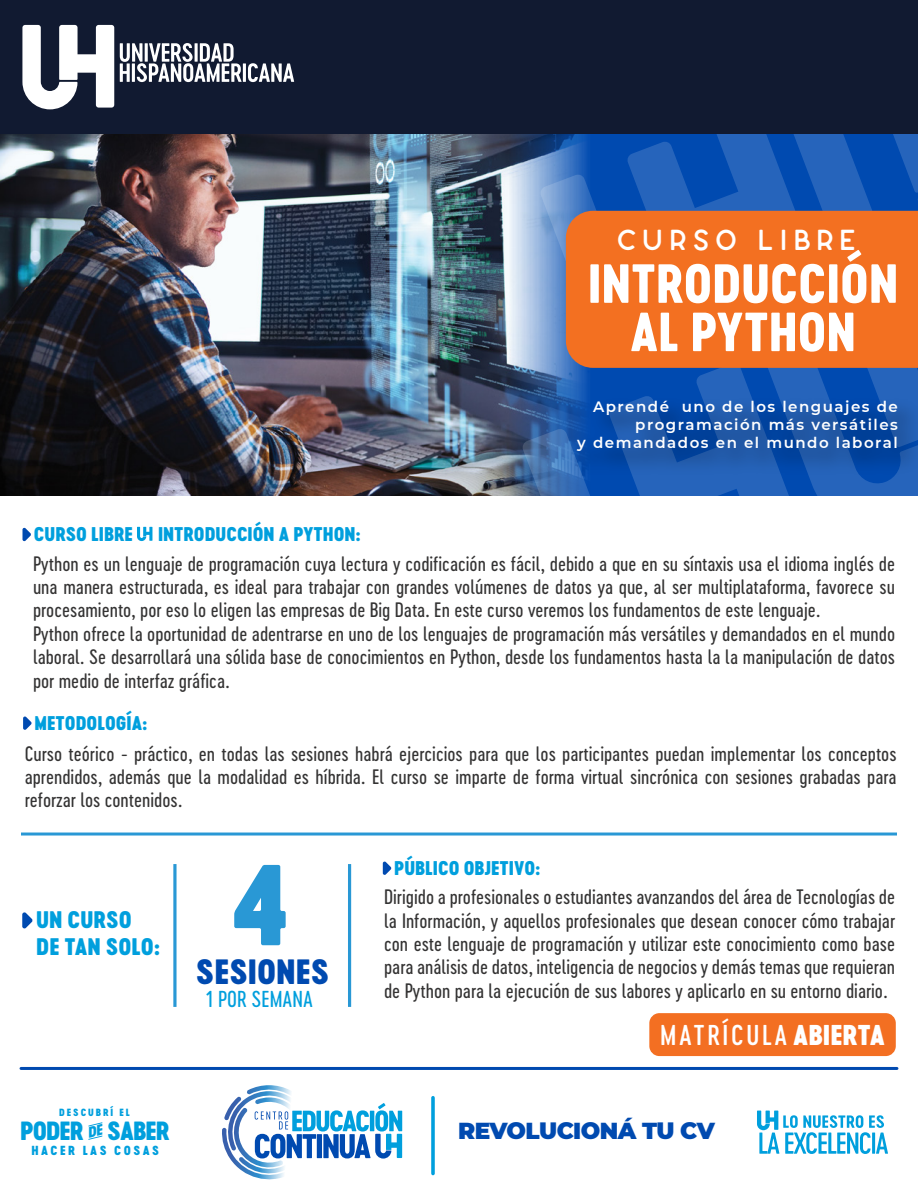
<style>
.page{position:relative;width:918px;height:1188px;background:#fff}
.page>*{position:absolute;margin:0;border:0;box-sizing:border-box;transform-origin:0 0}
.t1{font:107.1px "Cervo Neue Black Neue";color:#2998d5}
.t2{font:51.3px/48.3px "Cervo Neue Extra Bold Neue";color:#fff;text-align:center}
.t3{font:32.85px "Cervo Neue Black Neue";color:#004ab0}
.t4{font:29.1px "ENRIQ Bold";letter-spacing:.2em;color:#fff}
.t5{font:26.7px "Cervo Neue Medium Neue";letter-spacing:.1em;color:#fff}
.t6{font:24.6px "Cervo Neue Black Neue";letter-spacing:-.04em;color:#009fdd}
.t7{font:900 23.1px "Montserrat";letter-spacing:-.025em;color:#004ab0}
.t8{font:22.35px/26.8px "Cervo Neue Black Neue";color:#009fdd}
.t9{font:21.6px "Cervo Neue Regular Neue";color:#009fdd}
.t10{font:19.5px/23.4px "Cervo Neue Regular Neue";color:#343333;text-align:justify}
.t11{font:18.6px "Cervo Neue Black Neue";color:#009fdd}
.t12{font:600 15px/18px "Montserrat";letter-spacing:.1em;color:#fff;text-align:right}
.t13{font:12.3px "Cervo Neue Black Neue";letter-spacing:.2em;color:#009fdd}
.t14{font:9.75px "Cervo Neue Black Neue";letter-spacing:.2em;color:#009fdd}
.s1{font-family:"Cervo Neue Black Neue"}
</style>
<div class="page">
<div style="left:0;top:0;width:918px;height:438px;background:#111a31"></div>
<img style="left:0;top:134px;width:507px;height:361px">
<svg style="left:507px;top:134px;width:16px;height:361px;background:#97a4b7"></svg>
<svg style="left:523px;top:134px;width:395px;height:361px;background:#2d67b8"></svg>
<hr style="left:21px;top:1067px;width:876px;height:3px;background:#004ab0">
<hr style="left:21px;top:833px;width:876px;height:3px;background:#2998d5">
<svg style="left:137px;top:527px;width:15px;height:14px"></svg>
<svg style="left:23px;top:527px;width:8px;height:15px"></svg>
<svg style="left:23px;top:716px;width:9px;height:14px"></svg>
<svg style="left:383px;top:861px;width:8px;height:14px"></svg>
<svg style="left:22px;top:912px;width:11px;height:17px"></svg>
<hr style="left:348px;top:864px;width:3px;height:143px;background:#2998d5">
<svg style="left:173px;top:864px;width:4px;height:143px"></svg>
<div style="left:649px;top:1013px;width:247px;height:43px;background:#f36f22;border-radius:10px"></div>
<svg style="left:431px;top:1098px;width:4px;height:76px"></svg>
<svg style="left:222px;top:1085px;width:180px;height:95px"></svg>
<svg style="left:757px;top:1111px;width:131px;height:43px"></svg>
<div style="left:566px;top:211px;width:352px;height:157px;background:#f37021"></div>
<svg style="left:120px;top:43px;width:122px;height:39px"></svg>
<hr style="left:243px;top:63px;width:3px;height:19px;background:#fff">
<svg style="left:248px;top:63px;width:46px;height:19px"></svg>
<svg style="left:22px;top:25px;width:92px;height:84px"></svg>
<img style="left:565px;top:388px;width:353px;height:97px">
<svg style="left:88px;top:1122px;width:14px;height:18px"></svg>
<h3 class="t4" style="left:617px;top:215px;width:240px">CURSO LIBRE</h3>
<h2 class="t2" style="left:588px;top:259px;width:312px">INTRODUCCIÓN<br>AL PYTHON</h2>
<p class="t11" style="left:34px;top:521px;width:101px">CURSO LIBRE</p>
<p class="t11" style="left:158px;top:521px;width:204px">INTRODUCCIÓN A PYTHON:</p>
<p class="t12" style="left:577px;top:397px;width:322px">Aprendé uno de los lenguajes de programación más versátiles<br>y demandados en el mundo laboral</p>
<p class="t10" style="left:33px;top:552px;width:864px;text-align:left">Python es un lenguaje de programación cuya lectura y codificación es fácil, debido a que en su síntaxis usa el idioma inglés de una manera estructurada, es ideal para trabajar con grandes volúmenes de datos ya que, al ser multiplataforma, favorece su procesamiento, por eso lo eligen las empresas de Big Data. En este curso veremos los fundamentos de este lenguaje.<br>Python ofrece la oportunidad de adentrarse en uno de los lenguajes de programación más versátiles y demandados en el mundo laboral. Se desarrollará una sólida base de conocimientos en Python, desde los fundamentos hasta la la manipulación de datos por medio de interfaz gráfica.</p>
<p class="t11" style="left:35px;top:709px;width:114px">METODOLOGÍA:</p>
<p class="t10" style="left:25px;top:742px;width:873px">Curso teórico - práctico, en todas las sesiones habrá ejercicios para que los participantes puedan implementar los conceptos aprendidos, además que la modalidad es híbrida. El curso se imparte de forma virtual sincrónica con sesiones grabadas para reforzar los contenidos.</p>
<p class="t8" style="left:36px;top:906px;width:125px">UN CURSO<br>DE TAN SOLO:</p>
<h1 class="t1" style="left:233px;top:828px;width:57px">4</h1>
<h3 class="t3" style="left:196px;top:948px;width:135px">SESIONES</h3>
<p class="t9" style="left:206px;top:985px;width:108px">1 POR SEMANA</p>
<p class="t14" style="left:59px;top:1105px;width:72px">DESCUBRÍ EL</p>
<p class="t13" style="left:32px;top:1141px;width:129px">HACER LAS COSAS</p>
<p class="t6" style="left:20px;top:1113px;width:65px">PODER</p>
<p class="t6" style="left:107px;top:1113px;width:64px">SABER</p>
<p class="t11" style="left:394px;top:854px;width:148px">PÚBLICO OBJETIVO:</p>
<p class="t10" style="left:384px;top:885px;width:513px">Dirigido a profesionales o estudiantes avanzandos del área de Tecnologías de la Información, y aquellos profesionales que desean conocer cómo trabajar con este lenguaje de programación y utilizar este conocimiento como base para análisis de datos, inteligencia de negocios y demás temas que requieran de Python para la ejecución de sus labores y aplicarlo en su entorno diario.</p>
<h3 class="t5" style="left:660px;top:1017px;width:227px">MATRÍCULA <span class="s1">ABIERTA</span></h3>
<p class="t7" style="left:458px;top:1114px;width:258px">REVOLUCIONÁ TU CV</p>
</div>
